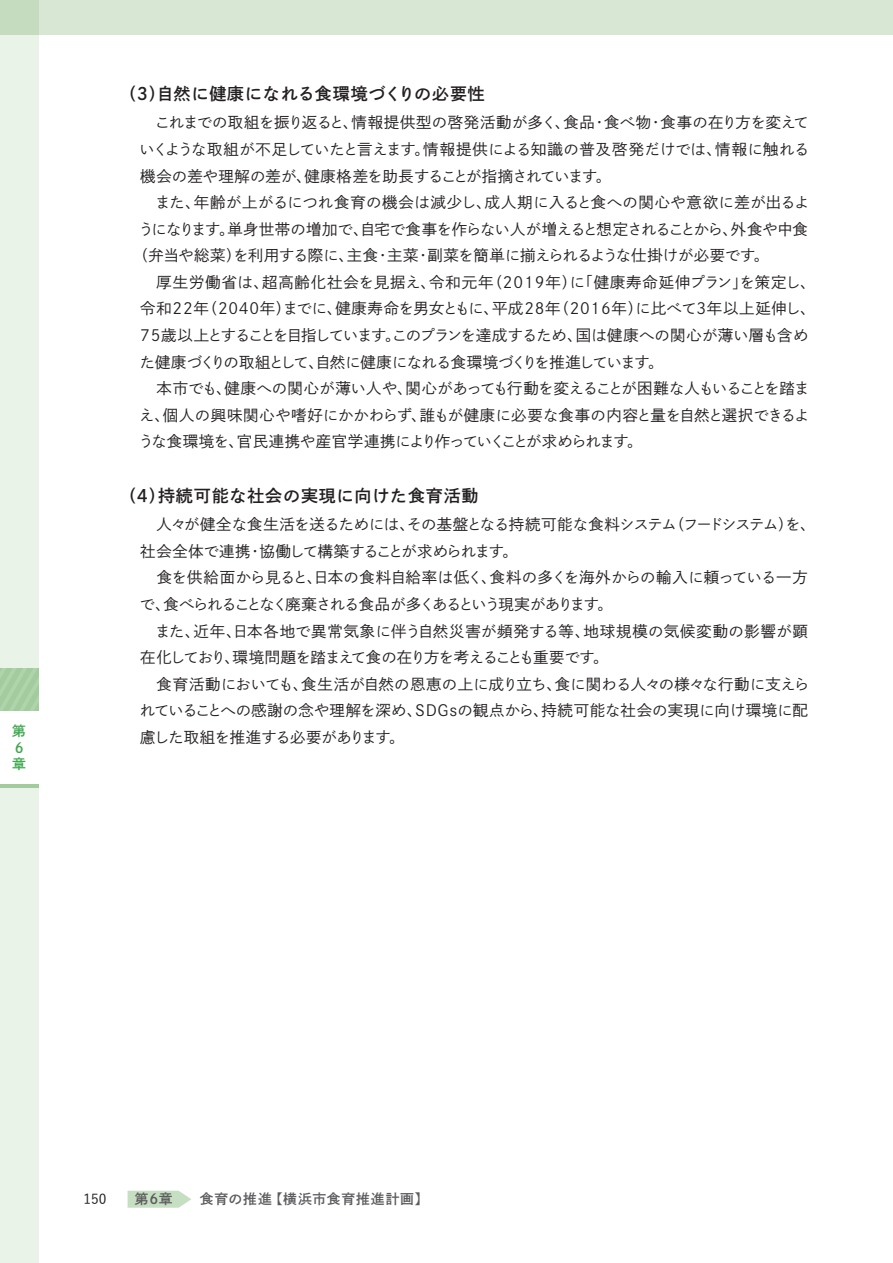
<style>
.page{position:relative;width:893px;height:1263px;background:#fff}
.page>*{position:absolute;margin:0;border:0;box-sizing:border-box;transform-origin:0 0}
.t1{font:16.95px "P Shuei Go Gin Std N B";letter-spacing:.05em;color:#231f20}
.t2{font:15.45px/26.5px "P Shuei Go Gin Std N L";letter-spacing:.005em;color:#231f20}
.t3{font:15.45px "P Shuei Go Gin Std N L";letter-spacing:-.055em;color:#231f20}
.t4{font:15.45px "P Shuei Go Gin Std N L";letter-spacing:.045em;color:#231f20}
.t5{font:15.45px "P Shuei Go Gin Std N L";letter-spacing:-.045em;color:#231f20}
.t6{font:15.45px "P Shuei Go Gin Std N L";letter-spacing:.055em;color:#231f20}
.t7{font:15.45px "P Shuei Go Gin Std N L";letter-spacing:.035em;color:#231f20}
.t8{font:15.45px "P Shuei Go Gin Std N L";letter-spacing:-.05em;color:#231f20}
.t9{font:13.8px "P Shuei Go Gin Std N B";letter-spacing:.06em;color:#5c5c5f}
.t10{font:500 13.8px "Yu Go Pr 6 N";color:#231f20}
.t11{font:13.8px/16.5px "P Shuei Go Gin Std N B";color:#3da84e}
</style>
<div class="page">
<div style="left:0;top:0;width:893px;height:34px;background:#d7e7d3"></div>
<svg style="left:128px;top:1191px;width:63px;height:17px"></svg>
<div style="left:0;top:787px;width:38px;height:476px;background:#eaf3e8"></div>
<div style="left:0;top:0;width:38px;height:668px;background:#eaf3e8"></div>
<svg style="left:0;top:668px;width:38px;height:43px;background:#a7cea2"></svg>
<hr style="left:0;top:784px;width:38px;height:3px;background:#a2cc9d">
<p class="t11" style="left:12px;top:723px;width:15px">第<br>6章</p>
<p class="t1" style="left:119px;top:82px;width:367px">（3）自然に健康になれる食環境づくりの必要性</p>
<p class="t2" style="left:140px;top:109px;width:671px">　これまでの取組を振り返ると、情報提供型の啓発活動が多く、食品・食べ物・食事の在り方を変えて</p>
<p class="t2" style="left:139px;top:136px;width:672px">いくような取組が不足していたと言えます。情報提供による知識の普及啓発だけでは、情報に触れる</p>
<p class="t2" style="left:140px;top:162px;width:472px">機会の差や理解の差が、健康格差を助長することが指摘されています。</p>
<p class="t7" style="left:140px;top:192px;width:671px">　また、年齢が上がるにつれ食育の機会は減少し、成人期に入ると食への関心や意欲に差が出るよ</p>
<p class="t5" style="left:138px;top:218px;width:671px">うになります。単身世帯の増加で、自宅で食事を作らない人が増えると想定されることから、外食や中食</p>
<p class="t2" style="left:133px;top:242px;width:638px">（弁当や総菜）を利用する際に、主食・主菜・副菜を簡単に揃えられるような仕掛けが必要です。</p>
<p class="t6" style="left:140px;top:272px;width:677px">　厚生労働省は、超高齢化社会を見据え、令和元年（2019年）に「健康寿命延伸プラン」を策定し、</p>
<p class="t4" style="left:140px;top:298px;width:677px">令和22年（2040年）までに、健康寿命を男女ともに、平成28年（2016年）に比べて３年以上延伸し、</p>
<p class="t3" style="left:140px;top:325px;width:670px">75歳以上とすることを目指しています。このプランを達成するため、国は健康への関心が薄い層も含め</p>
<p class="t3" style="left:140px;top:351px;width:525px">た健康づくりの取組として、自然に健康になれる食環境づくりを推進しています。</p>
<p class="t2" style="left:140px;top:375px;width:671px">　本市でも、健康への関心が薄い人や、関心があっても行動を変えることが困難な人もいることを踏ま</p>
<p class="t2" style="left:139px;top:401px;width:672px">え、個人の興味関心や嗜好にかかわらず、誰もが健康に必要な食事の内容と量を自然と選択できるよ</p>
<p class="t8" style="left:138px;top:431px;width:506px">うな食環境を、官民連携や産官学連携により作っていくことが求められます。</p>
<p class="t1" style="left:119px;top:484px;width:361px">（4）持続可能な社会の実現に向けた食育活動</p>
<p class="t2" style="left:140px;top:511px;width:677px">　人々が健全な食生活を送るためには、その基盤となる持続可能な食料システム（フードシステム）を、社会全体で連携・協働して構築することが求められます。<br>　食を供給面から見ると、日本の食料自給率は低く、食料の多くを海外からの輸入に頼っている一方で、食べられることなく廃棄される食品が多くあるという現実があります。<br>　また、近年、日本各地で異常気象に伴う自然災害が頻発する等、地球規模の気候変動の影響が顕在化しており、環境問題を踏まえて食の在り方を考えることも重要です。<br>　食育活動においても、食生活が自然の恩恵の上に成り立ち、食に関わる人々の様々な行動に支えられていることへの感謝の念や理解を深め、SDGsの観点から、持続可能な社会の実現に向け環境に配慮した取組を推進する必要があります。</p>
<p class="t10" style="left:83px;top:1186px;width:25px">150</p>
<p class="t9" style="left:135px;top:1190px;width:39px">第6章</p>
<p class="t9" style="left:200px;top:1190px;width:230px">食育の推進【横浜市食育推進計画】</p>
</div>
